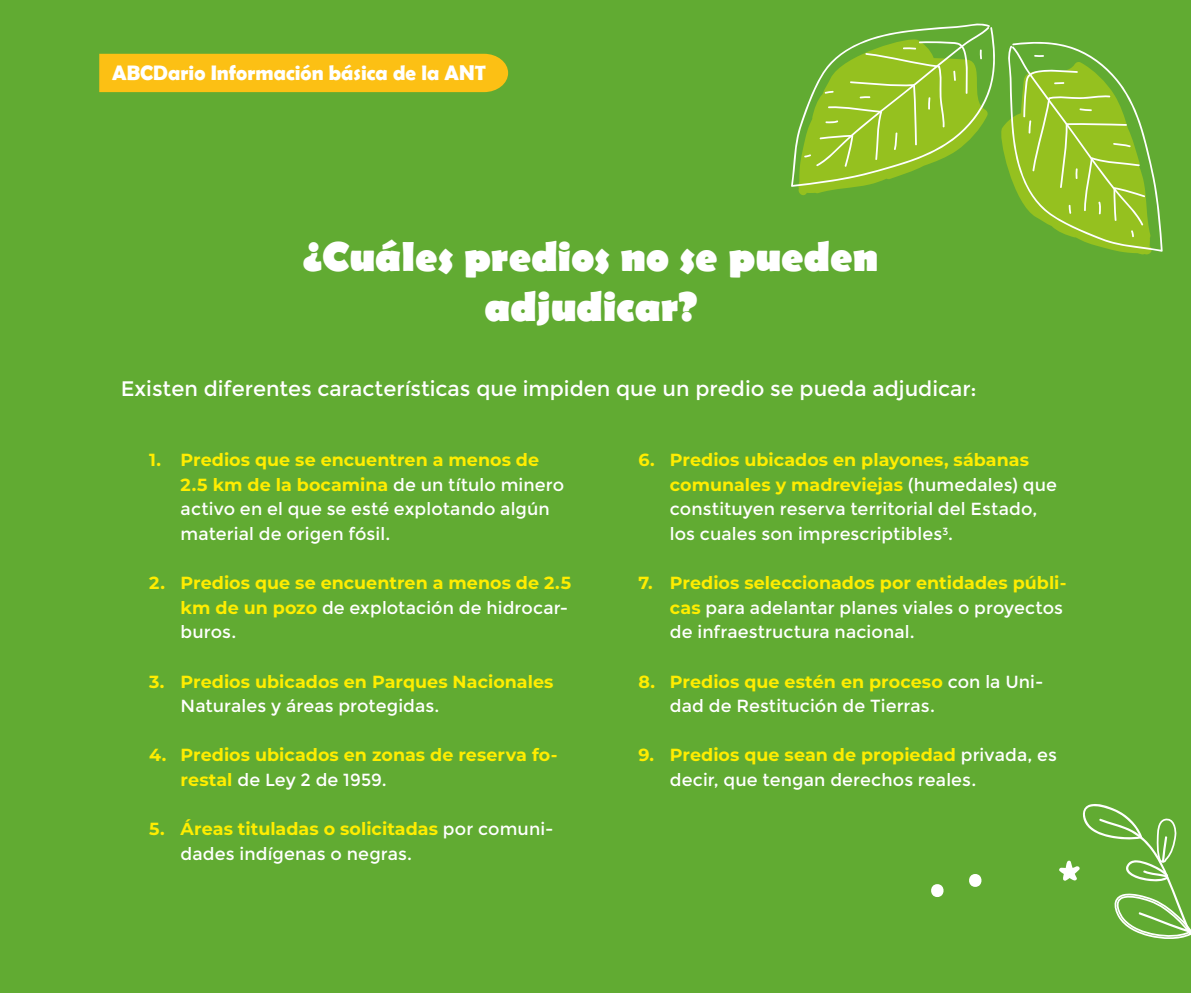
<style>
.page{position:relative;width:1191px;height:993px;background:#fff}
.page>*{position:absolute;margin:0;border:0;box-sizing:border-box;transform-origin:0 0}
.t1{font:700 42px/50.4px "Berlin Sans FB";color:#fff;text-align:center}
.t2{font:21px "Montserrat";color:#fff}
.t3{font:700 21px "Berlin Sans FB Demi";color:#fff}
.t4{font:17.5px/24.5px "Montserrat";letter-spacing:.005em;color:#fff}
.t5{font:700 17.5px/24.5px "Montserrat";color:#ffed00}
.s1{font-weight:700;color:#ffed00}
.s2{font-weight:400;color:#fff}
</style>
<div class="page">
<div style="left:0;top:0;width:1191px;height:992px;background:#61ab32"></div>
<svg style="left:931px;top:884px;width:13px;height:12px"></svg>
<svg style="left:969px;top:874px;width:13px;height:12px"></svg>
<svg style="left:1059px;top:804px;width:132px;height:135px"></svg>
<svg style="left:791px;top:23px;width:371px;height:232px"></svg>
<div style="left:99px;top:54px;width:409px;height:38px;background:#fcc014"></div>
<p class="t3" style="left:112px;top:60px;width:375px">ABCDario Información básica de la ANT</p>
<h1 class="t1" style="left:303px;top:233px;width:576px">¿Cuáles predios no se pueden adjudicar?</h1>
<p class="t2" style="left:121px;top:376px;width:857px">Existen diferentes características que impiden que un predio se pueda adjudicar:</p>
<p class="t4" style="left:181px;top:448px;width:385px;text-indent:-32px"><span class="s1">1. Predios que se encuentren a menos de 2.5 km de la bocamina</span> de un título minero activo en el que se esté explotando algún material de origen fósil.</p>
<p class="t5" style="left:181px;top:569px;width:392px;text-indent:-31px">2. Predios que se encuentren a menos de 2.5 km de un pozo <span class="s2">de explotación de hidrocar&shy;buros.</span></p>
<p class="t5" style="left:149px;top:668px;width:406px">3. Predios ubicados en Parques Nacionales</p>
<p class="t4" style="left:181px;top:693px;width:260px">Naturales y áreas protegidas.</p>
<p class="t5" style="left:181px;top:741px;width:378px;text-indent:-32px">4. Predios ubicados en zonas de reserva fo&shy;restal <span class="s2">de Ley 2 de 1959.</span></p>
<p class="t4" style="left:181px;top:816px;width:374px;text-indent:-32px"><span class="s1">5. Áreas tituladas o solicitadas</span> por comuni&shy;dades indígenas o negras.</p>
<p class="t4" style="left:670px;top:448px;width:388px;text-indent:-31px"><span class="s1">6. Predios ubicados en playones, sábanas comunales y madreviejas</span> (humedales) que constituyen reserva territorial del Estado, los cuales son imprescriptibles³.</p>
<p class="t4" style="left:670px;top:570px;width:398px;text-indent:-32px"><span class="s1">7. Predios seleccionados por entidades públi&shy;cas</span> para adelantar planes viales o proyectos de infraestructura nacional.</p>
<p class="t4" style="left:670px;top:669px;width:375px;text-indent:-32px"><span class="s1">8. Predios que estén en proceso</span> con la Uni&shy;dad de Restitución de Tierras.</p>
<p class="t4" style="left:670px;top:743px;width:388px;text-indent:-32px"><span class="s1">9. Predios que sean de propiedad</span> privada, es decir, que tengan derechos reales.</p>
</div>
